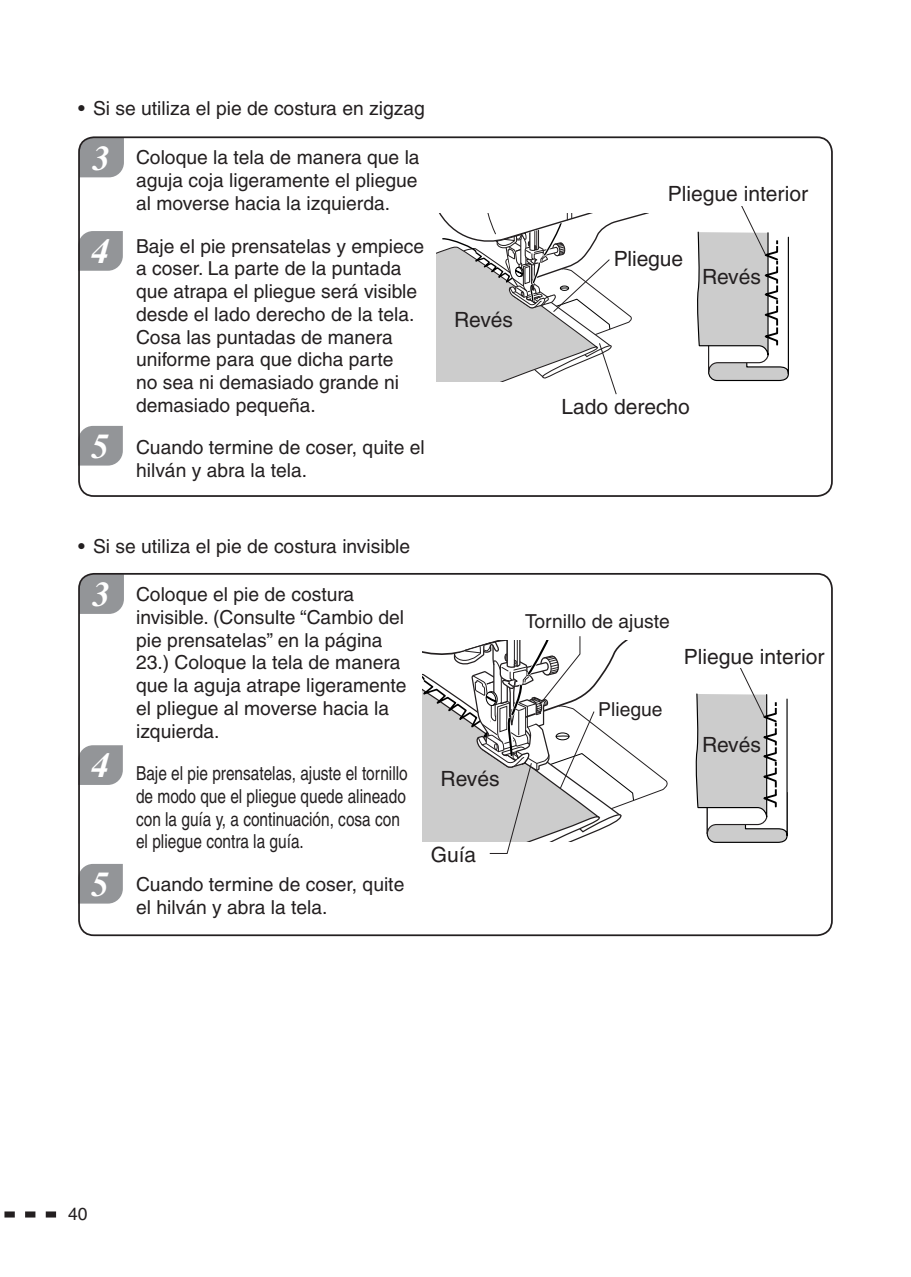
<style>
.page{position:relative;width:911px;height:1277px;background:#fff}
.page>*{position:absolute;margin:0;border:0;box-sizing:border-box;transform-origin:0 0}
.t1{font:italic 700 35px "Times";color:#fff}
.t2{font:21px "Helvetica";color:#231f20}
.t3{font:19.25px/22.8px "Helvetica";color:#231f20}
.t4{font:19.25px/22.8px "Helvetica";color:#231f20;scale:.8 1}
.t5{font:17.5px "Helvetica";color:#231f20}
</style>
<div class="page">
<svg style="left:4px;top:1212px;width:53px;height:5px"></svg>
<svg style="left:81px;top:426px;width:42px;height:40px;background:#989a9d"></svg>
<div style="left:81px;top:139px;width:43px;height:38px;background:#939598"></div>
<svg style="left:81px;top:231px;width:42px;height:40px;background:#989a9d"></svg>
<svg style="left:697px;top:206px;width:92px;height:176px"></svg>
<svg style="left:81px;top:864px;width:42px;height:40px;background:#989a9d"></svg>
<div style="left:80px;top:575px;width:44px;height:39px;background:#939598"></div>
<svg style="left:81px;top:745px;width:42px;height:40px;background:#989a9d"></svg>
<svg style="left:695px;top:668px;width:93px;height:175px"></svg>
<svg style="left:422px;top:636px;width:246px;height:218px"></svg>
<svg style="left:437px;top:213px;width:212px;height:182px"></svg>
<div style="left:78px;top:136px;width:754px;height:361px;border:2px solid #231f20;border-radius:15px"></div>
<div style="left:78px;top:573px;width:754px;height:363px;border:2px solid #231f20;border-radius:15px"></div>
<p class="t3" style="left:78px;top:99px;width:348px">• Si se utiliza el pie de costura en zigzag</p>
<h1 class="t1" style="left:93px;top:145px;width:19px">3</h1>
<h1 class="t1" style="left:92px;top:239px;width:19px">4</h1>
<h1 class="t1" style="left:92px;top:434px;width:19px">5</h1>
<p class="t3" style="left:136px;top:148px;width:285px;text-align:justify">Coloque la tela de manera que la aguja coja ligeramente el pliegue al moverse hacia la izquierda.</p>
<p class="t3" style="left:136px;top:236px;width:289px">Baje el pie prensatelas y empiece a coser. La parte de la puntada que atrapa el pliegue será visible desde el lado derecho de la tela.<br>Cosa las puntadas de manera uniforme para que dicha parte<br>no sea ni demasiado grande ni demasiado pequeña.</p>
<p class="t3" style="left:136px;top:438px;width:290px">Cuando termine de coser, quite el hilván y abra la tela.</p>
<p class="t2" style="left:454px;top:312px;width:60px">Revés</p>
<p class="t2" style="left:667px;top:186px;width:142px">Pliegue interior</p>
<p class="t2" style="left:613px;top:251px;width:71px">Pliegue</p>
<p class="t2" style="left:701px;top:269px;width:60px">Revés</p>
<p class="t2" style="left:561px;top:399px;width:130px">Lado derecho</p>
<p class="t3" style="left:78px;top:537px;width:333px">• Si se utiliza el pie de costura invisible</p>
<h1 class="t1" style="left:93px;top:582px;width:19px">3</h1>
<h1 class="t1" style="left:92px;top:753px;width:19px">4</h1>
<h1 class="t1" style="left:92px;top:872px;width:19px">5</h1>
<p class="t3" style="left:136px;top:585px;width:272px">Coloque el pie de costura invisible. (Consulte “Cambio del pie prensatelas” en la página<br>23.) Coloque la tela de manera que la aguja atrape ligeramente el pliegue al moverse hacia la izquierda.</p>
<p class="t4" style="left:136px;top:764px;width:341px">Baje el pie prensatelas, ajuste el tornillo de modo que el pliegue quede alineado con la guía y, a continuación, cosa con el pliegue contra la guía.</p>
<p class="t3" style="left:136px;top:875px;width:270px">Cuando termine de coser, quite el hilván y abra la tela.</p>
<p class="t2" style="left:440px;top:771px;width:60px">Revés</p>
<p class="t2" style="left:430px;top:847px;width:47px">Guía</p>
<p class="t3" style="left:525px;top:611px;width:146px">Tornillo de ajuste</p>
<p class="t3" style="left:598px;top:700px;width:66px">Pliegue</p>
<p class="t2" style="left:683px;top:649px;width:142px">Pliegue interior</p>
<p class="t2" style="left:701px;top:736px;width:60px">Revés</p>
<p class="t5" style="left:68px;top:1207px;width:21px">40</p>
</div>
